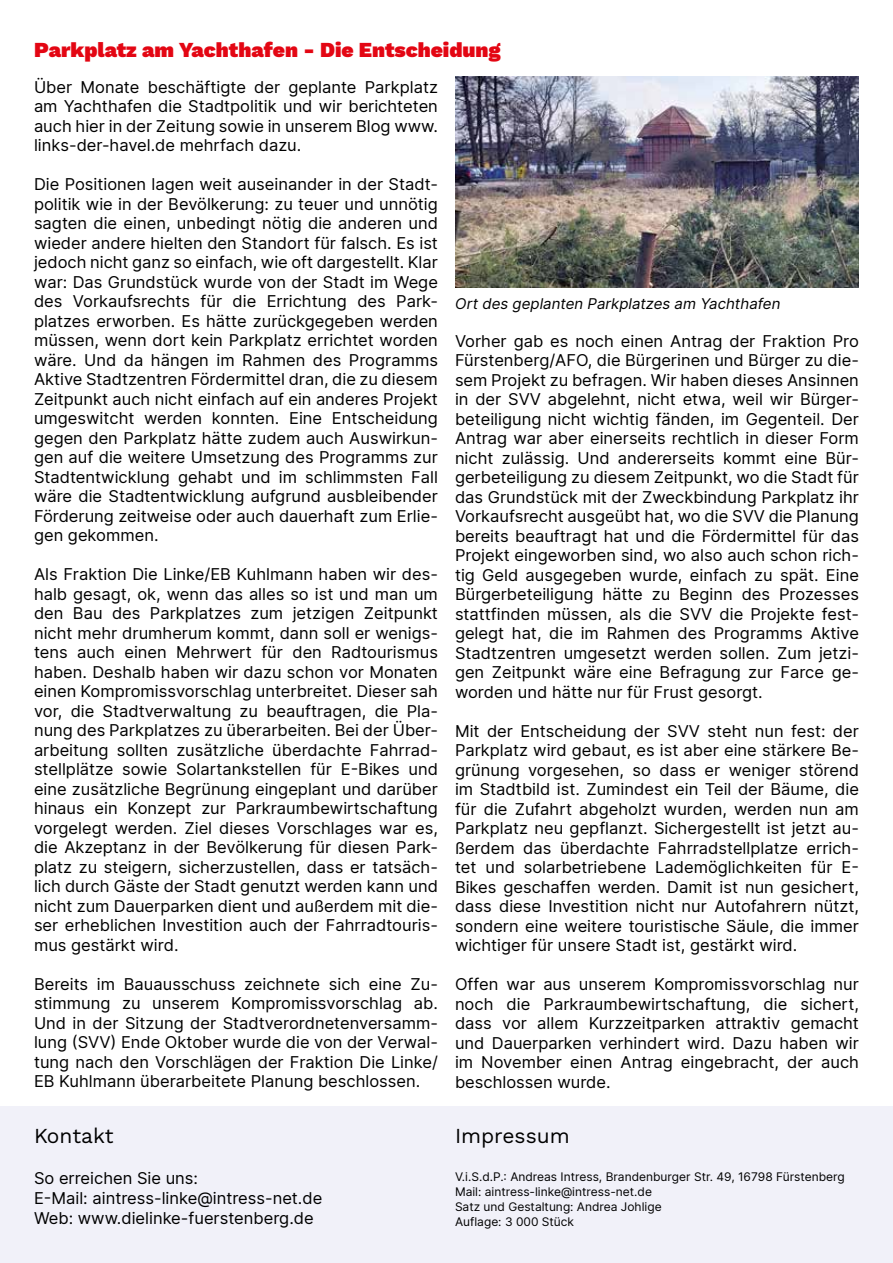
<style>
.page{position:relative;width:893px;height:1263px;background:#fff}
.page>*{position:absolute;margin:0;border:0;box-sizing:border-box;transform-origin:0 0}
.t1{font:900 21px "Work Sans";color:#e30613}
.t2{font:21px "Work Sans";color:#000}
.t3{font:16.5px/19.5px "Inter";color:#000;text-align:justify}
.t4{font:italic 15px "Inter";color:#000}
.t5{font:12px/15px "Inter";color:#000}
</style>
<div class="page">
<div style="left:0;top:1106px;width:893px;height:157px;background:#f1f1f9"></div>
<img style="left:455px;top:77px;width:404px;height:211px">
<p class="t1" style="left:34px;top:34px;width:468px">Parkplatz am Yachthafen - Die Entscheidung</p>
<p class="t3" style="left:34px;top:77px;width:405px">Über Monate beschäftigte der geplante Parkplatz am Yachthafen die Stadtpolitik und wir berichteten auch hier in der Zeitung sowie in unserem Blog www. links-der-havel.de mehrfach dazu.</p>
<p class="t3" style="left:34px;top:174px;width:405px">Die Positionen lagen weit auseinander in der Stadt&shy;politik wie in der Bevölkerung: zu teuer und unnötig sagten die einen, unbedingt nötig die anderen und wieder andere hielten den Standort für falsch. Es ist jedoch nicht ganz so einfach, wie oft dargestellt. Klar war: Das Grundstück wurde von der Stadt im Wege des Vorkaufsrechts für die Errichtung des Park&shy;platzes erworben. Es hätte zurückgegeben werden müssen, wenn dort kein Parkplatz errichtet worden wäre. Und da hängen im Rahmen des Programms Aktive Stadtzentren Fördermittel dran, die zu diesem Zeitpunkt auch nicht einfach auf ein anderes Projekt umgeswitcht werden konnten. Eine Entscheidung gegen den Parkplatz hätte zudem auch Auswirkun&shy;gen auf die weitere Umsetzung des Programms zur Stadtentwicklung gehabt und im schlimmsten Fall wäre die Stadtentwicklung aufgrund ausbleibender Förderung zeitweise oder auch dauerhaft zum Erlie&shy;gen gekommen.</p>
<p class="t3" style="left:34px;top:564px;width:405px">Als Fraktion Die Linke/EB Kuhlmann haben wir des&shy;halb gesagt, ok, wenn das alles so ist und man um den Bau des Parkplatzes zum jetzigen Zeitpunkt nicht mehr drumherum kommt, dann soll er wenigs&shy;tens auch einen Mehrwert für den Radtourismus haben. Deshalb haben wir dazu schon vor Monaten einen Kompromissvorschlag unterbreitet. Dieser sah vor, die Stadtverwaltung zu beauftragen, die Pla&shy;nung des Parkplatzes zu überarbeiten. Bei der Über&shy;arbeitung sollten zusätzliche überdachte Fahrrad&shy;stellplätze sowie Solartankstellen für E-Bikes und eine zusätzliche Begrünung eingeplant und darüber hinaus ein Konzept zur Parkraumbewirtschaftung vorgelegt werden. Ziel dieses Vorschlages war es, die Akzeptanz in der Bevölkerung für diesen Park&shy;platz zu steigern, sicherzustellen, dass er tatsäch&shy;lich durch Gäste der Stadt genutzt werden kann und nicht zum Dauerparken dient und außerdem mit die&shy;ser erheblichen Investition auch der Fahrradtouris&shy;mus gestärkt wird.</p>
<p class="t3" style="left:34px;top:974px;width:405px">Bereits im Bauausschuss zeichnete sich eine Zu&shy;stimmung zu unserem Kompromissvorschlag ab.<br>Und in der Sitzung der Stadtverordnetenversamm&shy;lung (SVV) Ende Oktober wurde die von der Verwal&shy;tung nach den Vorschlägen der Fraktion Die Linke/ EB Kuhlmann überarbeitete Planung beschlossen.</p>
<p class="t2" style="left:34px;top:1120px;width:81px">Kontakt</p>
<p class="t3" style="left:34px;top:1168px;width:290px;text-align:left">So erreichen Sie uns:<br>E-Mail: aintress-linke@intress-net.de<br>Web: www.dielinke-fuerstenberg.de</p>
<p class="t4" style="left:455px;top:293px;width:327px">Ort des geplanten Parkplatzes am Yachthafen</p>
<p class="t3" style="left:455px;top:330px;width:405px">Vorher gab es noch einen Antrag der Fraktion Pro Fürstenberg/AFO, die Bürgerinen und Bürger zu die&shy;sem Projekt zu befragen. Wir haben dieses Ansinnen in der SVV abgelehnt, nicht etwa, weil wir Bürger&shy;beteiligung nicht wichtig fänden, im Gegenteil. Der Antrag war aber einerseits rechtlich in dieser Form nicht zulässig. Und andererseits kommt eine Bür&shy;gerbeteiligung zu diesem Zeitpunkt, wo die Stadt für das Grundstück mit der Zweckbindung Parkplatz ihr Vorkaufsrecht ausgeübt hat, wo die SVV die Planung bereits beauftragt hat und die Fördermittel für das Projekt eingeworben sind, wo also auch schon rich&shy;tig Geld ausgegeben wurde, einfach zu spät. Eine Bürgerbeteiligung hätte zu Beginn des Prozesses stattfinden müssen, als die SVV die Projekte fest&shy;gelegt hat, die im Rahmen des Programms Aktive Stadtzentren umgesetzt werden sollen. Zum jetzi&shy;gen Zeitpunkt wäre eine Befragung zur Farce ge&shy;worden und hätte nur für Frust gesorgt.</p>
<p class="t3" style="left:455px;top:721px;width:405px">Mit der Entscheidung der SVV steht nun fest: der Parkplatz wird gebaut, es ist aber eine stärkere Be&shy;grünung vorgesehen, so dass er weniger störend im Stadtbild ist. Zumindest ein Teil der Bäume, die für die Zufahrt abgeholzt wurden, werden nun am Parkplatz neu gepflanzt. Sichergestellt ist jetzt au&shy;ßerdem das überdachte Fahrradstellplatze errich&shy;tet und solarbetriebene Lademöglichkeiten für E-Bikes geschaffen werden. Damit ist nun gesichert, dass diese Investition nicht nur Autofahrern nützt, sondern eine weitere touristische Säule, die immer wichtiger für unsere Stadt ist, gestärkt wird.</p>
<p class="t3" style="left:455px;top:974px;width:405px">Offen war aus unserem Kompromissvorschlag nur noch die Parkraumbewirtschaftung, die sichert, dass vor allem Kurzzeitparken attraktiv gemacht und Dauerparken verhindert wird. Dazu haben wir im November einen Antrag eingebracht, der auch beschlossen wurde.</p>
<p class="t2" style="left:455px;top:1120px;width:116px">Impressum</p>
<p class="t5" style="left:455px;top:1168px;width:391px">V.i.S.d.P.: Andreas Intress, Brandenburger Str. 49, 16798 Fürstenberg Mail: aintress-linke@intress-net.de<br>Satz und Gestaltung: Andrea Johlige<br>Auflage: 3 000 Stück</p>
</div>
